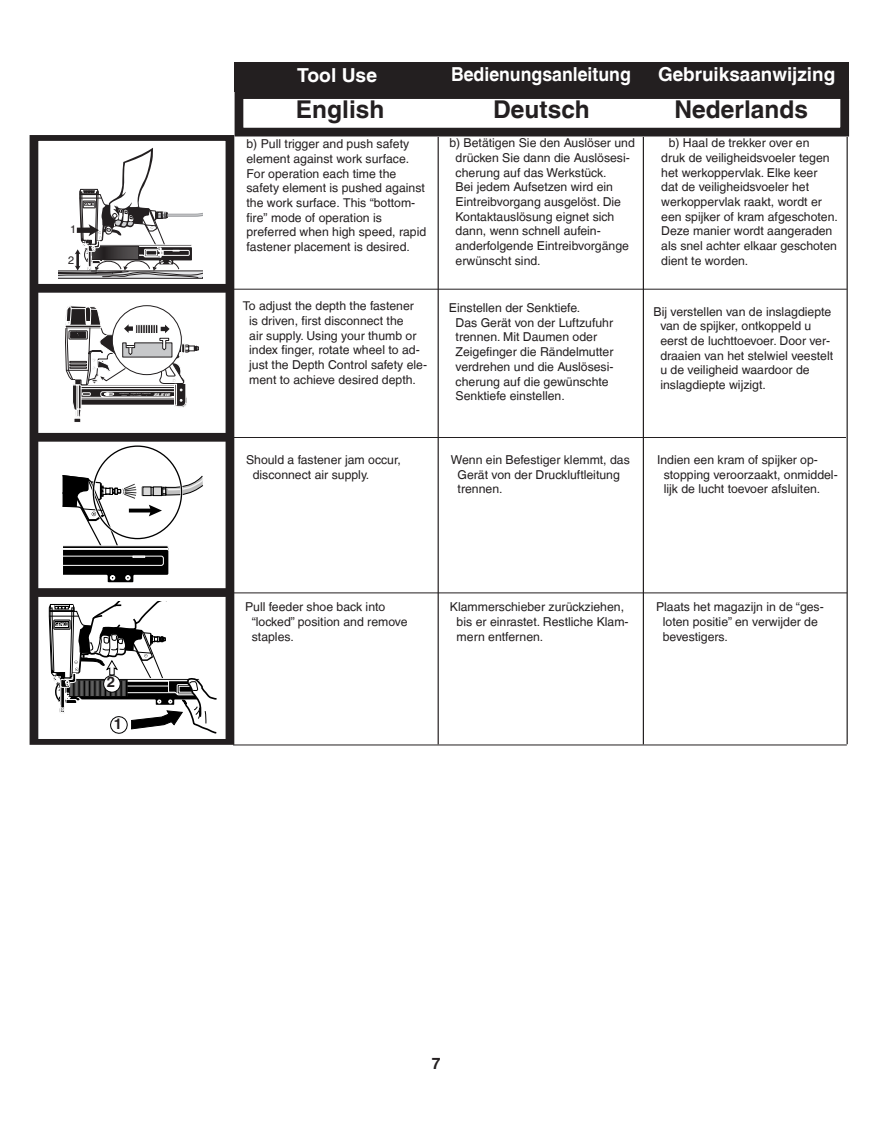
<style>
.page{position:relative;width:882px;height:1134px;background:#fff}
.page>*{position:absolute;margin:0;border:0;box-sizing:border-box;transform-origin:0 0}
.t1{font:700 24.5px "Helvetica LT";color:#231f20}
.t2{font:700 19.25px "Helvetica LT";color:#fff}
.t3{font:700 19.25px "Helvetica LT";color:#fff;scale:.92 1}
.t4{font:700 15.75px "Helvetica LT";color:#231f20}
.t5{font:700 14.88px "Helvetica LT";color:#231f20}
._1__helv_7_8_4{font:12.25px/14.7px "Helvetica LT";color:#231f20}
.RedText{font:12.25px/14.7px "Helvetica LT";color:#231f20}
.t6{font:10.85px "Helvetica LT";color:#231f20}
.t7{font:italic 900 condensed 3.5px "Helvetica";letter-spacing:-.025em;color:#fff;scale:2 1}
.s1{font-family:"Helvetica LT Std"}
</style>
<div class="page">
<hr style="left:847px;top:137px;width:1px;height:607px;background:#231f20">
<hr style="left:233px;top:289px;width:614px;height:1px;background:#231f20">
<hr style="left:233px;top:592px;width:614px;height:1px;background:#231f20">
<hr style="left:233px;top:745px;width:614px;height:1px;background:#231f20">
<hr style="left:643px;top:137px;width:1px;height:607px;background:#231f20">
<hr style="left:438px;top:137px;width:1px;height:607px;background:#231f20">
<div style="left:30px;top:134px;width:204px;height:611px;border:7px solid #231f20"></div>
<div style="left:35px;top:284px;width:194px;height:9px;background:#231f20"></div>
<div style="left:36px;top:588px;width:194px;height:9px;background:#231f20"></div>
<div style="left:234px;top:63px;width:615px;height:29px;background:#231f20"></div>
<div style="left:235px;top:90px;width:614px;height:46px;border:9px solid #231f20"></div>
<svg style="left:58px;top:148px;width:145px;height:131px"></svg>
<svg style="left:62px;top:452px;width:141px;height:130px"></svg>
<svg style="left:48px;top:601px;width:169px;height:133px"></svg>
<hr style="left:232px;top:437px;width:614px;height:1px;background:#231f20">
<svg style="left:65px;top:305px;width:133px;height:117px"></svg>
<div style="left:35px;top:433px;width:193px;height:9px;background:#231f20"></div>
<p class="t6" style="left:70px;top:223px;width:8px">1</p>
<p class="t6" style="left:68px;top:253px;width:8px">2</p>
<p class="t7" style="left:153px;top:392px;width:10px">SLS18</p>
<p class="t5" style="left:107px;top:673px;width:10px">2</p>
<p class="t5" style="left:114px;top:715px;width:10px">1</p>
<p class="t2" style="left:297px;top:64px;width:81px">Tool Use</p>
<p class="t3" style="left:451px;top:63px;width:197px">Bedienungsanleitung</p>
<p class="t2" style="left:658px;top:63px;width:179px">Gebruiksaanwijzing</p>
<p class="t1" style="left:493px;top:94px;width:98px">Deutsch</p>
<p class="t1" style="left:675px;top:94px;width:135px">Nederlands</p>
<p class="_1__helv_7_8_4" style="left:247px;top:137px;width:181px">b) Pull trigger and push safety element against work surface<span class="s1">.<br>F</span>or operation each time the safety element is pushed against the work surface. This “bottom&shy;fire” mode of operation is preferred when high speed, rapid fastener placement is desired.</p>
<p class="t1" style="left:296px;top:95px;width:90px">English</p>
<p class="_1__helv_7_8_4" style="left:456px;top:136px;width:181px;text-indent:-6px">b) Betätigen Sie den Auslöser und drücken Sie dann die Auslösesi&shy;cherung auf das Werkstück.<br>Bei jedem Aufsetzen wird ein<br>Eintreibvorgang ausgelöst. Die<br>Kontaktauslösung eignet sich dann, wenn schnell aufein&shy;anderfolgende Eintreibvorgänge erwünscht sind.</p>
<p class="_1__helv_7_8_4" style="left:661px;top:136px;width:178px;text-indent:7px">b) Haal de trekker over en<br>druk de veiligheidsvoeler tegen het werkoppervlak. Elke keer<br>dat de veiligheidsvoeler het werkoppervlak raakt, wordt er een spijker of kram afgeschoten.<br>Deze manier wordt aangeraden als snel achter elkaar geschoten dient te worden.</p>
<p class="RedText" style="left:249px;top:299px;width:179px;text-indent:-6px">To adjust the depth the fastener<br>is driven, first disconnect the<br>air supply. Using your thumb or index finger, rotate wheel to ad&shy;just the Depth Control safety ele&shy;ment to achieve desired depth.</p>
<p class="RedText" style="left:456px;top:300px;width:159px;text-indent:-13px">● Einstellen der Senktiefe.<br>Das Gerät von der Luftzufuhr trennen. Mit Daumen oder<br>Zeigefinger die Rändelmutter verdrehen und die Auslösesi&shy;cherung auf die gewünschte<br>Senktiefe einstellen.</p>
<p class="RedText" style="left:660px;top:304px;width:174px;text-indent:-13px">● Bij verstellen van de inslagdiepte van de spijker, ontkoppeld u eerst de luchttoevoer. Door ver&shy;draaien van het stelwiel veestelt u de veiligheid waardoor de inslagdiepte wijzigt.</p>
<p class="RedText" style="left:253px;top:452px;width:150px;text-indent:-13px">● Should a fastener jam occur, disconnect air supply.</p>
<p class="_1__helv_7_8_4" style="left:458px;top:452px;width:174px;text-indent:-13px">● Wenn ein Befestiger klemmt, das<br>Gerät von der Druckluftleitung trennen.</p>
<p class="_1__helv_7_8_4" style="left:664px;top:452px;width:175px;text-indent:-13px">● Indien een kram of spijker op&shy;stopping veroorzaakt, onmiddel&shy;lijk de lucht toevoer afsluiten.</p>
<p class="RedText" style="left:252px;top:600px;width:157px;text-indent:-13px">● Pull feeder shoe back into “locked” position and remove staples.</p>
<p class="_1__helv_7_8_4" style="left:457px;top:600px;width:174px;text-indent:-13px">● Klammerschieber zurückziehen, bis er einrastet. Restliche Klam&shy;mern entfernen.</p>
<p class="_1__helv_7_8_4" style="left:663px;top:600px;width:163px;text-indent:-13px">● Plaats het magazijn in de “ges&shy;loten positie” en verwijder de bevestigers.</p>
<p class="t4" style="left:432px;top:1054px;width:10px">7</p>
</div>
